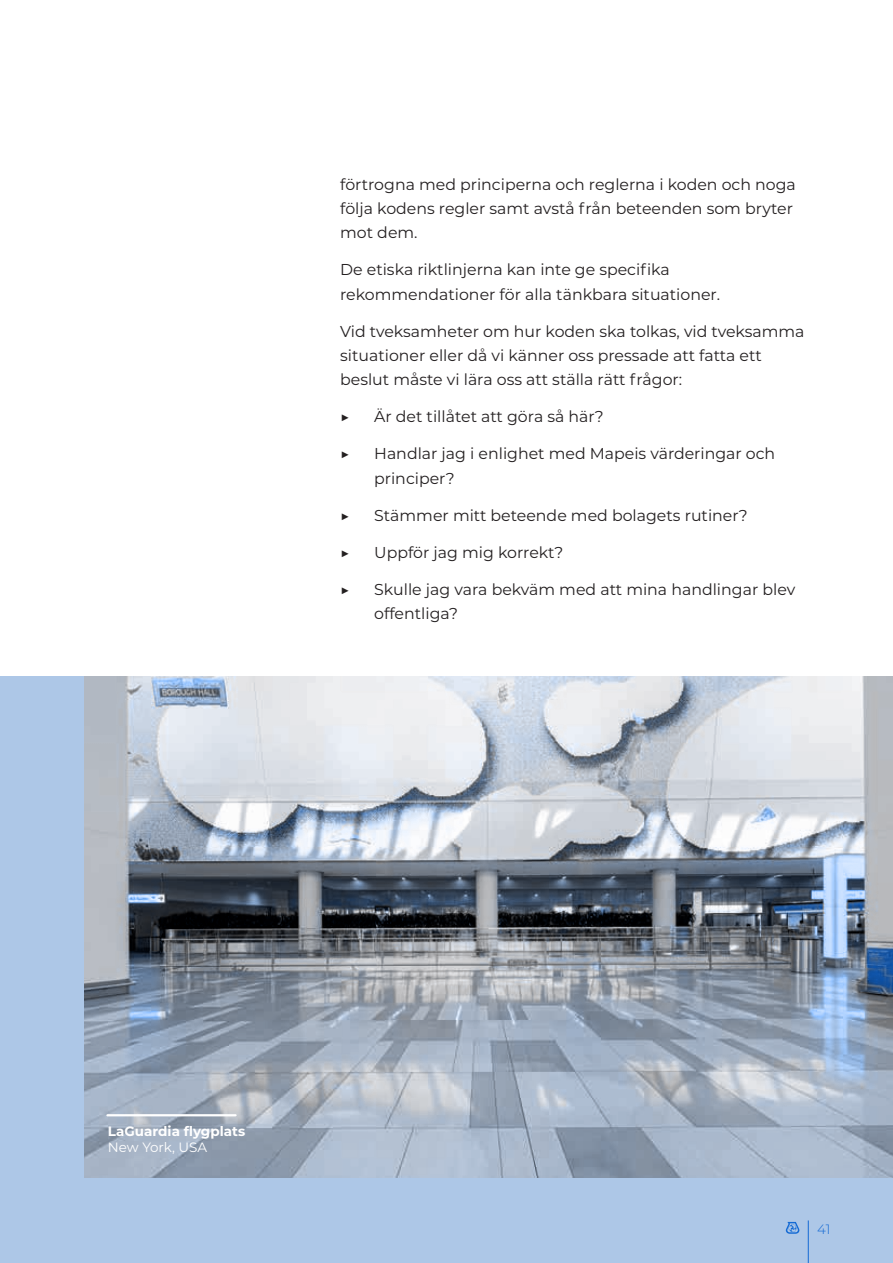
<style>
.page{position:relative;width:893px;height:1263px;background:#fff}
.page>*{position:absolute;margin:0;border:0;box-sizing:border-box;transform-origin:0 0}
.t1{font:15.75px/24.3px "Montserrat";color:#231f20}
.t2{font:700 13.5px "Montserrat";color:#fff}
.t3{font:13.5px "Montserrat";color:#fff}
.t4{font:300 13.5px "Montserrat";color:#0078c0}
</style>
<div class="page">
<svg style="left:0;top:676px;width:893px;height:587px;background:#a3b1c2"></svg>
<hr style="left:107px;top:1114px;width:129px;height:2px;background:#fff">
<p class="t1" style="left:340px;top:171px;width:457px">förtrogna med principerna och reglerna i koden och noga följa kodens regler samt avstå från beteenden som bryter mot dem.</p>
<p class="t1" style="left:340px;top:257px;width:381px">De etiska riktlinjerna kan inte ge specifika rekommendationer för alla tänkbara situationer.</p>
<p class="t1" style="left:340px;top:318px;width:466px">Vid tveksamheter om hur koden ska tolkas, vid tveksamma situationer eller då vi känner oss pressade att fatta ett beslut måste vi lära oss att ställa rätt frågor:</p>
<p class="t1" style="left:340px;top:404px;width:11px">▶</p>
<p class="t1" style="left:374px;top:404px;width:231px">Är det tillåtet att göra så här?</p>
<p class="t1" style="left:340px;top:441px;width:11px">▶</p>
<p class="t1" style="left:374px;top:441px;width:403px">Handlar jag i enlighet med Mapeis värderingar och principer?</p>
<p class="t1" style="left:340px;top:502px;width:11px">▶</p>
<p class="t1" style="left:374px;top:502px;width:375px">Stämmer mitt beteende med bolagets rutiner?</p>
<p class="t1" style="left:340px;top:539px;width:11px">▶</p>
<p class="t1" style="left:374px;top:539px;width:191px">Uppför jag mig korrekt?</p>
<p class="t1" style="left:340px;top:577px;width:11px">▶</p>
<p class="t1" style="left:374px;top:577px;width:423px">Skulle jag vara bekväm med att mina handlingar blev offentliga?</p>
<p class="t2" style="left:108px;top:1121px;width:139px">LaGuardia flygplats</p>
<p class="t3" style="left:108px;top:1138px;width:101px">New York, USA</p>
<p class="t4" style="left:817px;top:1219px;width:15px">41</p>
</div>
